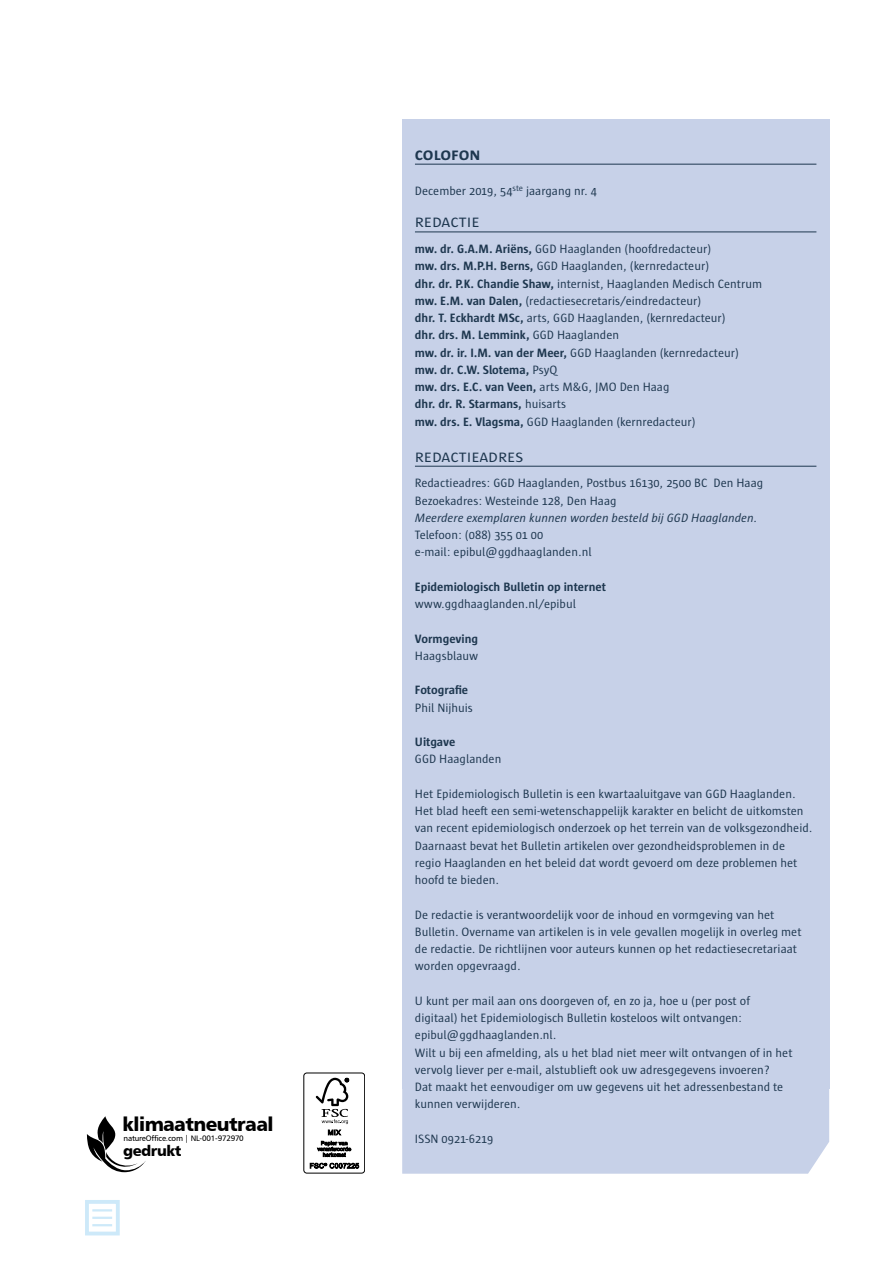
<style>
.page{position:relative;width:893px;height:1263px;background:#fff}
.page>*{position:absolute;margin:0;border:0;box-sizing:border-box;transform-origin:0 0}
.t1{font:19.35px "Humanist 777 BT Black B";letter-spacing:-.03em;color:#000}
.Colofon_kop_H1{font:16.5px "Sun";color:#1e374f}
.Colofon_kop_H1-2{font:700 16.5px "Sun";color:#1e374f}
.t2{font:14.85px "Humanist 777 BT Black B";letter-spacing:-.03em;color:#000}
.Samenvatting_broodte{font:12.3px/17.2px "Sun";color:#1e374f}
.Samenvatting_broodte-2{font:700 12.3px "Sun";color:#1e374f}
.Samenvatting_broodte-3{font:italic 12.3px "Sun";color:#1e374f}
.t3{font:7.95px "Humanist 777 BT Roman B";letter-spacing:-.03em;color:#000}
.s1{font-weight:700}
.s2{font-weight:400}
</style>
<div class="page">
<div style="left:402px;top:119px;width:427px;height:970px;background:#c7d1e8"></div>
<div style="left:402px;top:1089px;width:427px;height:85px;background:#c7d1e8"></div>
<div style="left:303px;top:1073px;width:62px;height:100px;border:1px solid #000;border-radius:3px"></div>
<svg style="left:316px;top:1078px;width:35px;height:79px"></svg>
<svg style="left:310px;top:1163px;width:49px;height:5px"></svg>
<svg style="left:87px;top:1116px;width:59px;height:56px"></svg>
<hr style="left:415px;top:164px;width:401px;height:1px;background:#1e374f">
<hr style="left:415px;top:232px;width:401px;height:1px;background:#1e374f">
<hr style="left:415px;top:466px;width:401px;height:1px;background:#1e374f">
<div style="left:85px;top:1200px;width:35px;height:35px;border:4px solid #cde9f9"></div>
<hr style="left:92px;top:1209px;width:20px;height:2px;background:#cde9f9">
<hr style="left:92px;top:1217px;width:20px;height:2px;background:#cde9f9">
<hr style="left:92px;top:1224px;width:20px;height:2px;background:#cde9f9">
<p class="t1" style="left:122px;top:1112px;width:153px">klimaatneutraal</p>
<p class="t3" style="left:124px;top:1133px;width:122px">natureOffice.com | NL-001-972970</p>
<p class="t2" style="left:123px;top:1141px;width:60px">gedrukt</p>
<h1 class="Colofon_kop_H1-2" style="left:415px;top:145px;width:67px">colofon</h1>
<p class="Samenvatting_broodte" style="left:415px;top:182px;width:183px">December 2019, 54<sup>ste</sup> jaargang nr. 4</p>
<h1 class="Colofon_kop_H1" style="left:415px;top:213px;width:66px">redactie</h1>
<p class="Samenvatting_broodte" style="left:415px;top:240px;width:298px"><span class="s1">mw. dr. G.A.M. Ariëns,</span> GGD Haaglanden (hoofdredacteur)</p>
<p class="Samenvatting_broodte" style="left:415px;top:257px;width:296px"><span class="s1">mw. drs. M.P.H. Berns,</span> GGD Haaglanden, (kernredacteur)</p>
<p class="Samenvatting_broodte" style="left:415px;top:275px;width:349px"><span class="s1">dhr. dr. P.K. Chandie Shaw,</span> internist, Haaglanden Medisch Centrum</p>
<p class="Samenvatting_broodte" style="left:415px;top:292px;width:288px"><span class="s1">mw. E.M. van Dalen,</span> (redactiesecretaris/eindredacteur)</p>
<p class="Samenvatting_broodte" style="left:415px;top:309px;width:312px"><span class="s1">dhr. T. Eckhardt MSc,</span> arts, GGD Haaglanden, (kernredacteur)</p>
<p class="Samenvatting_broodte-2" style="left:415px;top:328px;width:206px">dhr. drs. M. Lemmink, <span class="s2">GGD Haaglanden</span></p>
<p class="Samenvatting_broodte" style="left:415px;top:344px;width:325px"><span class="s1">mw. dr. ir. I.M. van der Meer,</span> GGD Haaglanden (kernredacteur)</p>
<p class="Samenvatting_broodte-2" style="left:415px;top:363px;width:144px">mw. dr. C.W. Slotema, <span class="s2">PsyQ</span></p>
<p class="Samenvatting_broodte-2" style="left:415px;top:380px;width:256px">mw. drs. E.C. van Veen, <span class="s2">arts M&amp;G, JMO Den Haag</span></p>
<p class="Samenvatting_broodte-2" style="left:415px;top:397px;width:153px">dhr. dr. R. Starmans, <span class="s2">huisarts</span></p>
<p class="Samenvatting_broodte" style="left:415px;top:413px;width:282px"><span class="s1">mw. drs. E. Vlagsma,</span> GGD Haaglanden (kernredacteur)</p>
<h1 class="Colofon_kop_H1" style="left:415px;top:447px;width:110px">redactieadres</h1>
<p class="Samenvatting_broodte" style="left:415px;top:474px;width:350px">Redactieadres: GGD Haaglanden, Postbus 16130, 2500 BC Den Haag</p>
<p class="Samenvatting_broodte" style="left:415px;top:492px;width:203px">Bezoekadres: Westeinde 128, Den Haag</p>
<p class="Samenvatting_broodte-3" style="left:415px;top:511px;width:344px">Meerdere exemplaren kunnen worden besteld bij GGD Haaglanden.</p>
<p class="Samenvatting_broodte" style="left:415px;top:526px;width:130px">Telefoon: (088) 355 01 00</p>
<p class="Samenvatting_broodte" style="left:415px;top:543px;width:178px">e-mail: epibul@ggdhaaglanden.nl</p>
<p class="Samenvatting_broodte-2" style="left:415px;top:580px;width:193px">Epidemiologisch Bulletin op internet</p>
<p class="Samenvatting_broodte" style="left:415px;top:595px;width:163px">www.ggdhaaglanden.nl/epibul</p>
<p class="Samenvatting_broodte-2" style="left:415px;top:632px;width:65px">Vormgeving</p>
<p class="Samenvatting_broodte" style="left:415px;top:647px;width:65px">Haagsblauw</p>
<p class="Samenvatting_broodte-2" style="left:415px;top:683px;width:55px">Fotografie</p>
<p class="Samenvatting_broodte" style="left:415px;top:699px;width:59px">Phil Nijhuis</p>
<p class="Samenvatting_broodte-2" style="left:415px;top:735px;width:42px">Uitgave</p>
<p class="Samenvatting_broodte" style="left:415px;top:750px;width:88px">GGD Haaglanden</p>
<p class="Samenvatting_broodte" style="left:415px;top:785px;width:399px">Het Epidemiologisch Bulletin is een kwartaaluitgave van GGD Haaglanden.<br>Het blad heeft een semi-wetenschappelijk karakter en belicht de uitkomsten van recent epidemiologisch onderzoek op het terrein van de volksgezondheid.<br>Daarnaast bevat het Bulletin artikelen over gezondheidsproblemen in de regio Haaglanden en het beleid dat wordt gevoerd om deze problemen het hoofd te bieden.</p>
<p class="Samenvatting_broodte" style="left:415px;top:906px;width:388px">De redactie is verantwoordelijk voor de inhoud en vormgeving van het Bulletin. Overname van artikelen is in vele gevallen mogelijk in overleg met de redactie. De richtlijnen voor auteurs kunnen op het redactiesecretariaat worden opgevraagd.</p>
<p class="Samenvatting_broodte" style="left:415px;top:992px;width:337px">U kunt per mail aan ons doorgeven of, en zo ja, hoe u (per post of</p>
<p class="Samenvatting_broodte" style="left:415px;top:1009px;width:329px">digitaal) het Epidemiologisch Bulletin kosteloos wilt ontvangen:</p>
<p class="Samenvatting_broodte" style="left:415px;top:1026px;width:143px">epibul@ggdhaaglanden.nl.</p>
<p class="Samenvatting_broodte" style="left:415px;top:1044px;width:379px">Wilt u bij een afmelding, als u het blad niet meer wilt ontvangen of in het vervolg liever per e-mail, alstublieft ook uw adresgegevens invoeren?</p>
<p class="Samenvatting_broodte" style="left:415px;top:1078px;width:370px">Dat maakt het eenvoudiger om uw gegevens uit het adressenbestand te</p>
<p class="Samenvatting_broodte" style="left:415px;top:1095px;width:107px">kunnen verwijderen.</p>
<p class="Samenvatting_broodte" style="left:415px;top:1130px;width:80px">ISSN 0921-6219</p>
</div>
